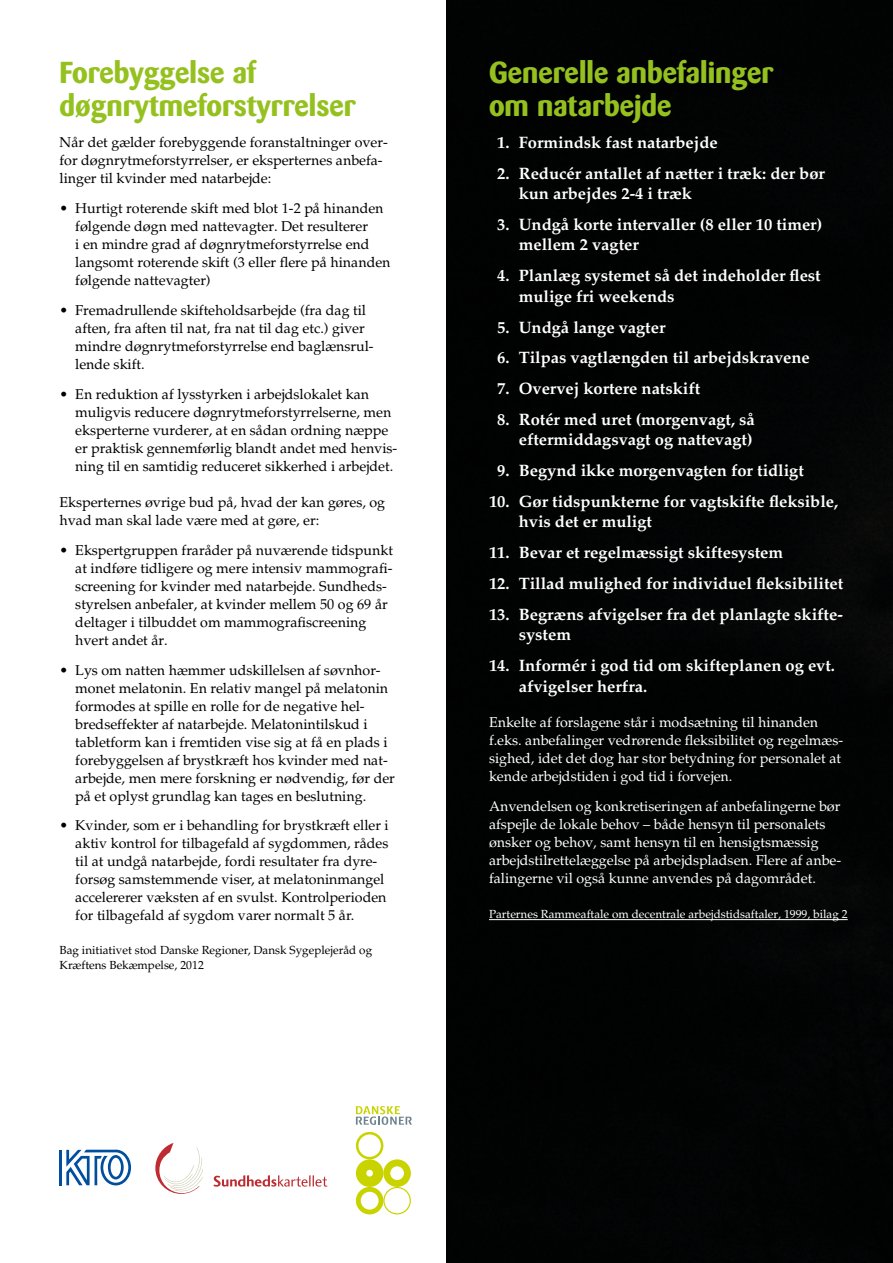
<style>
.page{position:relative;width:893px;height:1263px;background:#fff}
.page>*{position:absolute;margin:0;border:0;box-sizing:border-box;transform-origin:0 0}
.t1{font:700 30px/33px "Barmeno";color:#95c11f}
.t2{font:700 16.5px/20.2px "Palatino";color:#fff}
.t3{font:14.25px/18px "Palatino";color:#000}
.t4{font:14.25px/18px "Palatino";color:#fff}
.t5{font:11.7px/15px "Palatino";color:#000}
.t6{font:11.7px "Palatino";color:#fff}
</style>
<div class="page">
<div style="left:446px;top:0;width:447px;height:1263px;background:#020203"></div>
<hr style="left:60px;top:1150px;width:2px;height:35px;background:#004f9f">
<svg style="left:66px;top:1149px;width:65px;height:36px"></svg>
<svg style="left:155px;top:1143px;width:48px;height:51px"></svg>
<svg style="left:213px;top:1175px;width:114px;height:12px"></svg>
<svg style="left:356px;top:1106px;width:56px;height:19px"></svg>
<svg style="left:356px;top:1132px;width:55px;height:82px"></svg>
<hr style="left:489px;top:919px;width:359px;height:1px;background:#fff">
<h1 class="t1" style="left:60px;top:56px;width:298px">Forebyggelse af døgnrytmeforstyrrelser</h1>
<h1 class="t1" style="left:489px;top:56px;width:286px">Generelle anbefalinger om natarbejde</h1>
<p class="t2" style="left:497px;top:132px;width:222px">1. Formindsk fast natarbejde</p>
<p class="t2" style="left:519px;top:163px;width:308px;text-indent:-22px">2. Reducér antallet af nætter i træk: der bør kun arbejdes 2-4 i træk</p>
<p class="t2" style="left:519px;top:214px;width:305px;text-indent:-22px">3. Undgå korte intervaller (8 eller 10 timer) mellem 2 vagter</p>
<p class="t2" style="left:519px;top:265px;width:303px;text-indent:-22px">4. Planlæg systemet så det indeholder flest mulige fri weekends</p>
<p class="t2" style="left:497px;top:317px;width:170px">5. Undgå lange vagter</p>
<p class="t2" style="left:497px;top:347px;width:314px">6. Tilpas vagtlængden til arbejdskravene</p>
<p class="t2" style="left:497px;top:378px;width:204px">7. Overvej kortere natskift</p>
<p class="t2" style="left:497px;top:409px;width:259px;text-align:right">8. Rotér med uret (morgenvagt, så eftermiddagsvagt og nattevagt)</p>
<p class="t2" style="left:497px;top:460px;width:308px">9. Begynd ikke morgenvagten for tidligt</p>
<p class="t2" style="left:519px;top:491px;width:321px;text-indent:-30px">10. Gør tidspunkterne for vagtskifte fleksible, hvis det er muligt</p>
<p class="t2" style="left:489px;top:542px;width:296px">11. Bevar et regelmæssigt skiftesystem</p>
<p class="t2" style="left:489px;top:573px;width:356px">12. Tillad mulighed for individuel fleksibilitet</p>
<p class="t2" style="left:519px;top:604px;width:325px;text-indent:-30px">13. Begræns afvigelser fra det planlagte skifte&shy;system</p>
<p class="t2" style="left:519px;top:655px;width:318px;text-indent:-30px">14. Informér i god tid om skifteplanen og evt. afvigelser herfra.</p>
<p class="t4" style="left:489px;top:714px;width:356px">Enkelte af forslagene står i modsætning til hinanden f.eks. anbefalinger vedrørende fleksibilitet og regelmæs&shy;sighed, idet det dog har stor betydning for personalet at kende arbejdstiden i god tid i forvejen.</p>
<p class="t4" style="left:489px;top:798px;width:354px">Anvendelsen og konkretiseringen af anbefalingerne bør afspejle de lokale behov – både hensyn til personalets ønsker og behov, samt hensyn til en hensigtsmæssig arbejdstilrettelæggelse på arbejdspladsen. Flere af anbe&shy;falingerne vil også kunne anvendes på dagområdet.</p>
<p class="t6" style="left:489px;top:907px;width:360px">Parternes Rammeaftale om decentrale arbejdstidsaftaler, 1999, bilag 2</p>
<p class="t3" style="left:60px;top:133px;width:330px">Når det gælder forebyggende foranstaltninger over&shy;for døgnrytmeforstyrrelser, er eksperternes anbefa&shy;linger til kvinder med natarbejde:</p>
<p class="t3" style="left:75px;top:199px;width:317px;text-indent:-16px">• Hurtigt roterende skift med blot 1-2 på hinanden følgende døgn med nattevagter. Det resulterer<br>i en mindre grad af døgnrytmeforstyrrelse end langsomt roterende skift (3 eller flere på hinanden følgende nattevagter)</p>
<p class="t3" style="left:75px;top:301px;width:300px;text-indent:-16px">• Fremadrullende skifteholdsarbejde (fra dag til aften, fra aften til nat, fra nat til dag etc.) giver mindre døgnrytmeforstyrrelse end baglænsrul&shy;lende skift.</p>
<p class="t3" style="left:75px;top:385px;width:323px;text-indent:-16px">• En reduktion af lysstyrken i arbejdslokalet kan muligvis reducere døgnrytmeforstyrrelserne, men eksperterne vurderer, at en sådan ordning næppe er praktisk gennemførlig blandt andet med henvis&shy;ning til en samtidig reduceret sikkerhed i arbejdet.</p>
<p class="t3" style="left:60px;top:493px;width:327px">Eksperternes øvrige bud på, hvad der kan gøres, og hvad man skal lade være med at gøre, er:</p>
<p class="t3" style="left:75px;top:541px;width:319px;text-indent:-16px">• Ekspertgruppen fraråder på nuværende tidspunkt at indføre tidligere og mere intensiv mammografi&shy;screening for kvinder med natarbejde. Sundheds&shy;styrelsen anbefaler, at kvinder mellem 50 og 69 år deltager i tilbuddet om mammografiscreening hvert andet år.</p>
<p class="t3" style="left:75px;top:661px;width:321px;text-indent:-16px">• Lys om natten hæmmer udskillelsen af søvnhor&shy;monet melatonin. En relativ mangel på melatonin formodes at spille en rolle for de negative hel&shy;bredseffekter af natarbejde. Melatonintilskud i tabletform kan i fremtiden vise sig at få en plads i forebyggelsen af brystkræft hos kvinder med nat&shy;arbejde, men mere forskning er nødvendig, før der på et oplyst grundlag kan tages en beslutning.</p>
<p class="t3" style="left:75px;top:817px;width:315px;text-indent:-16px">• Kvinder, som er i behandling for brystkræft eller i aktiv kontrol for tilbagefald af sygdommen, rådes til at undgå natarbejde, fordi resultater fra dyre&shy;forsøg samstemmende viser, at melatoninmangel accelererer væksten af en svulst. Kontrolperioden for tilbagefald af sygdom varer normalt 5 år.</p>
<p class="t5" style="left:60px;top:942px;width:314px">Bag initiativet stod Danske Regioner, Dansk Sygeplejeråd og<br>Kræftens Bekæmpelse, 2012</p>
</div>
